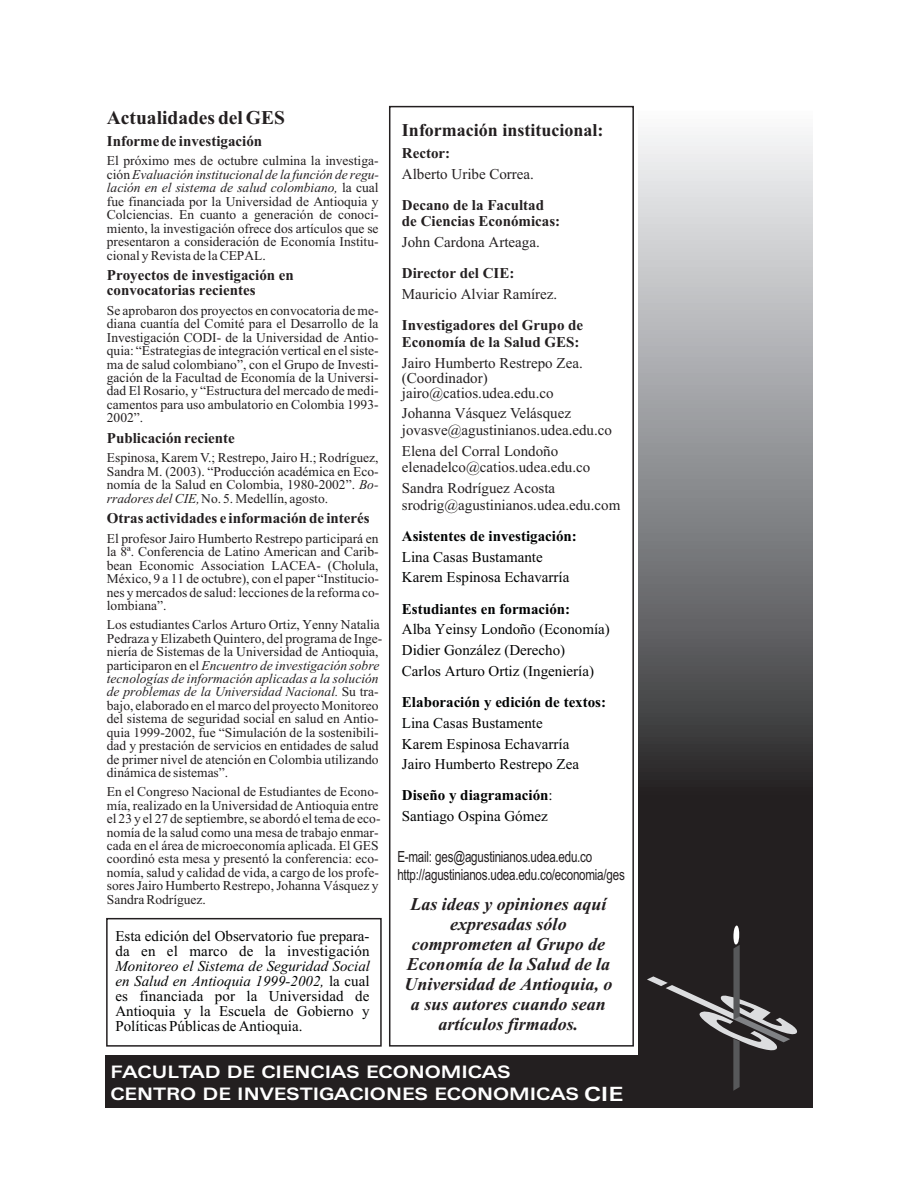
<style>
.page{position:relative;width:918px;height:1188px;background:#fff}
.page>*{position:absolute;margin:0;border:0;box-sizing:border-box;transform-origin:0 0}
.t1{font:19.65px "Zurich Bd Ex BT";color:#fff}
.t2{font:700 19.5px "Times New Roman";color:#231f20}
.t3{font:italic 700 18px/20px "Times New Roman";color:#231f20;text-align:center}
.t4{font:700 18px "Times New Roman";color:#231f20}
.t5{font:17.25px/21.9px "Zurich Bd Ex BT";color:#fff}
.t6{font:15.3px/17.4px "Arial Narrow";letter-spacing:-.015em;color:#231f20;scale:.93 1}
.t7{font:15px/20.7px "Times New Roman";color:#010202}
.t8{font:15px/16.6px "Times New Roman";color:#231f20}
.t9{font:700 15px/16.6px "Times New Roman";color:#231f20}
.t10{font:700 15px "Times New Roman";color:#010202}
.t11{font:13.5px/13.5px "Times New Roman";color:#231f20;text-align:justify}
.s1{font-style:italic}
.s2{font-weight:700}
</style>
<div class="page">
<svg style="left:638px;top:135px;width:174px;height:920px;background:#7b7b7d"></svg>
<div style="left:389px;top:106px;width:245px;height:941px;border:2px solid #231f20"></div>
<div style="left:105px;top:1055px;width:708px;height:52px;background:#231f20"></div>
<svg style="left:647px;top:925px;width:153px;height:166px"></svg>
<div style="left:106px;top:918px;width:276px;height:129px;border:2px solid #231f20"></div>
<h2 class="t2" style="left:107px;top:111px;width:180px">Actualidades del GES</h2>
<p class="t9" style="left:107px;top:134px;width:157px">Informe de investigación</p>
<p class="t11" style="left:107px;top:156px;width:274px">El próximo mes de octubre culmina la investiga&shy;ción <span class="s1">Evaluación institucional de la función de regu&shy;lación en el sistema de salud colombiano,</span> la cual fue financiada por la Universidad de Antioquia y Colciencias. En cuanto a generación de conoci&shy;miento, la investigación ofrece dos artículos que se presentaron a consideración de Economía Institu&shy;cional y Revista de la CEPAL.</p>
<p class="t9" style="left:107px;top:269px;width:189px;line-height:15px">Proyectos de investigación en convocatorias recientes</p>
<p class="t11" style="left:107px;top:305px;width:273px">Se aprobaron dos proyectos en convocatoria de me&shy;diana cuantía del Comité para el Desarrollo de la Investigación CODI- de la Universidad de Antio&shy;quia: “Estrategias de integración vertical en el siste&shy;ma de salud colombiano”, con el Grupo de Investi&shy;gación de la Facultad de Economía de la Universi&shy;dad El Rosario, y “Estructura del mercado de medi&shy;camentos para uso ambulatorio en Colombia 1993- 2002”.</p>
<p class="t9" style="left:107px;top:431px;width:130px">Publicación reciente</p>
<p class="t11" style="left:107px;top:452px;width:273px">Espinosa, Karem V.; Restrepo, Jairo H.; Rodríguez, Sandra M. (2003). “Producción académica en Eco&shy;nomía de la Salud en Colombia, 1980-2002”. <span class="s1">Bo&shy;rradores del CIE,</span> No. 5. Medellín, agosto.</p>
<p class="t9" style="left:107px;top:512px;width:264px">Otras actividades e información de interés</p>
<p class="t11" style="left:107px;top:533px;width:274px">El profesor Jairo Humberto Restrepo participará en la 8ª. Conferencia de Latino American and Carib&shy;bean Economic Association LACEA- (Cholula, México, 9 a 11 de octubre), con el paper “Institucio&shy;nes y mercados de salud: lecciones de la reforma co&shy;lombiana”.</p>
<p class="t11" style="left:107px;top:619px;width:277px;text-align:left">Los estudiantes Carlos Arturo Ortiz, Yenny Natalia Pedraza y Elizabeth Quintero, del programa de Inge&shy;niería de Sistemas de la Universidad de Antioquia, participaron en el <span class="s1">Encuentro de investigación sobre tecnologías de información aplicadas a la solución de problemas de la Universidad Nacional.</span> Su tra&shy;bajo, elaborado en el marco del proyecto Monitoreo del sistema de seguridad social en salud en Antio&shy;quia 1999-2002, fue “Simulación de la sostenibili&shy;dad y prestación de servicios en entidades de salud de primer nivel de atención en Colombia utilizando dinámica de sistemas”.</p>
<p class="t11" style="left:107px;top:786px;width:275px;text-align:left">En el Congreso Nacional de Estudiantes de Econo&shy;mía, realizado en la Universidad de Antioquia entre el 23 y el 27 de septiembre, se abordó el tema de eco&shy;nomía de la salud como una mesa de trabajo enmar&shy;cada en el área de microeconomía aplicada. El GES coordinó esta mesa y presentó la conferencia: eco&shy;nomía, salud y calidad de vida, a cargo de los profe&shy;sores Jairo Humberto Restrepo, Johanna Vásquez y Sandra Rodríguez.</p>
<p class="t7" style="left:115px;top:930px;width:256px;line-height:15px">Esta edición del Observatorio fue prepara&shy;da en el marco de la investigación</p>
<p class="t7" style="left:115px;top:960px;width:256px;line-height:15px;text-align:justify"><span class="s1">Monitoreo el Sistema de Seguridad Social en Salud en Antioquia 1999-2002,</span> la cual es financiada por la Universidad de Antioquia y la Escuela de Gobierno y Políticas Públicas de Antioquia.</p>
<h3 class="t4" style="left:402px;top:124px;width:203px">Información institucional:</h3>
<p class="t9" style="left:402px;top:146px;width:50px">Rector:</p>
<p class="t8" style="left:402px;top:167px;width:134px">Alberto Uribe Correa.</p>
<p class="t9" style="left:402px;top:198px;width:160px">Decano de la Facultad de Ciencias Económicas:</p>
<p class="t8" style="left:402px;top:235px;width:139px">John Cardona Arteaga.</p>
<p class="t9" style="left:402px;top:267px;width:114px">Director del CIE:</p>
<p class="t8" style="left:402px;top:287px;width:157px">Mauricio Alviar Ramírez.</p>
<p class="t9" style="left:402px;top:319px;width:183px">Investigadores del Grupo de<br>Economía de la Salud GES:</p>
<p class="t8" style="left:402px;top:357px;width:182px;line-height:15px">Jairo Humberto Restrepo Zea. (Coordinador) jairo@catios.udea.edu.co</p>
<p class="t8" style="left:402px;top:406px;width:212px">Johanna Vásquez Velásquez jovasve@agustinianos.udea.edu.co</p>
<p class="t8" style="left:402px;top:444px;width:190px">Elena del Corral Londoño elenadelco@catios.udea.edu.co</p>
<p class="t8" style="left:402px;top:481px;width:220px">Sandra Rodríguez Acosta srodrig@agustinianos.udea.edu.com</p>
<p class="t10" style="left:402px;top:531px;width:176px">Asistentes de investigación:</p>
<p class="t7" style="left:402px;top:548px;width:169px">Lina Casas Bustamante<br>Karem Espinosa Echavarría</p>
<p class="t10" style="left:402px;top:603px;width:170px">Estudiantes en formación:</p>
<p class="t7" style="left:402px;top:620px;width:209px">Alba Yeinsy Londoño (Economía)<br>Didier González (Derecho)<br>Carlos Arturo Ortiz (Ingeniería)</p>
<p class="t10" style="left:402px;top:697px;width:206px">Elaboración y edición de textos:</p>
<p class="t7" style="left:402px;top:714px;width:179px">Lina Casas Bustamente<br>Karem Espinosa Echavarría<br>Jairo Humberto Restrepo Zea</p>
<p class="t7" style="left:402px;top:786px;width:152px"><span class="s2">Diseño y diagramación</span>:<br>Santiago Ospina Gómez</p>
<p class="t6" style="left:397px;top:850px;width:246px">E-mail: ges@agustinianos.udea.edu.co http://agustinianos.udea.edu.co/economia/ges</p>
<h3 class="t3" style="left:404px;top:896px;width:210px">Las ideas y opiniones aquí expresadas sólo comprometen al Grupo de<br>Economía de la Salud de la<br>Universidad de Antioquia, o a sus autores cuando sean artículos firmados.</h3>
<p class="t5" style="left:110px;top:1063px;width:470px">FACULTAD DE CIENCIAS ECONOMICAS<br>CENTRO DE INVESTIGACIONES ECONOMICAS</p>
<h1 class="t1" style="left:584px;top:1086px;width:41px">CIE</h1>
</div>
